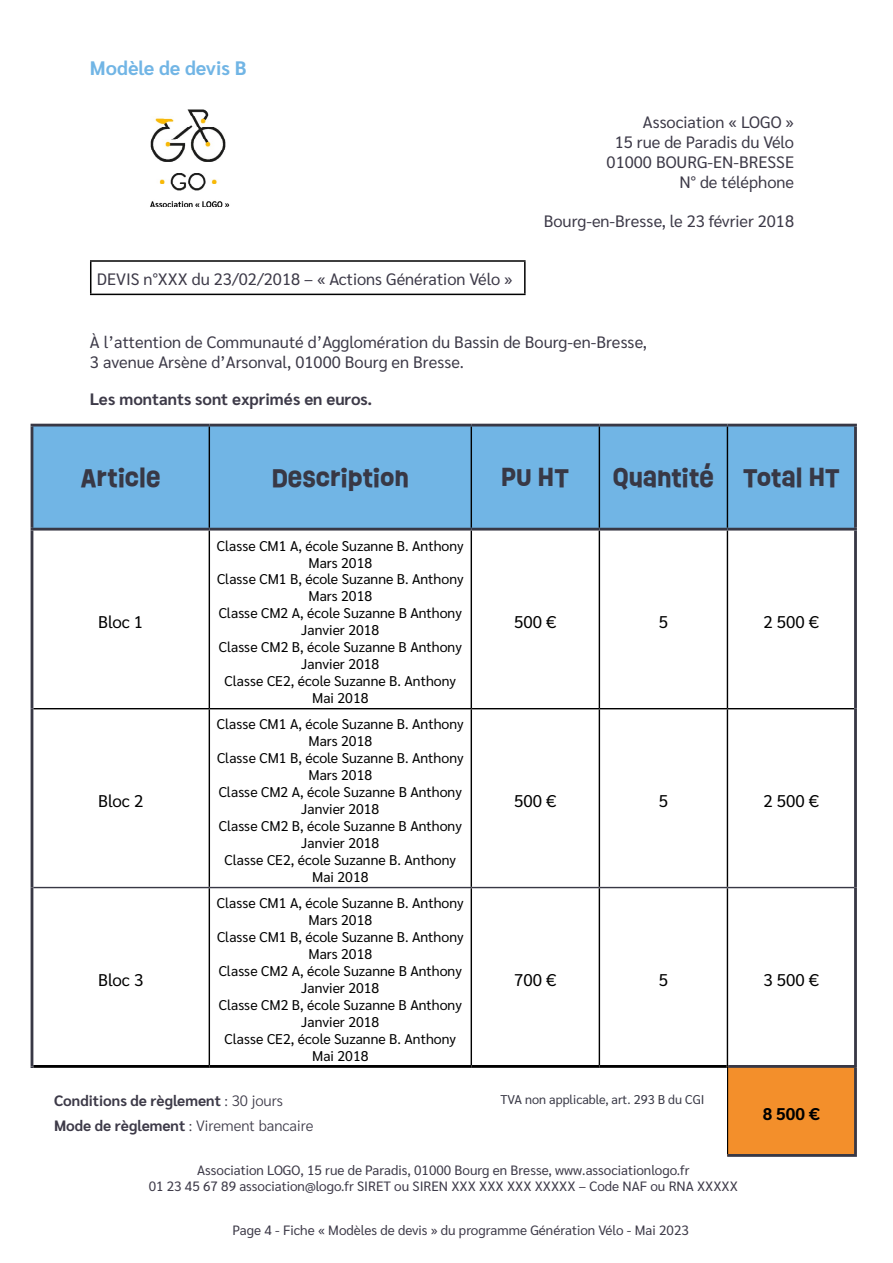
<style>
.page{position:relative;width:893px;height:1263px;background:#fff}
.page>*{position:absolute;margin:0;border:0;box-sizing:border-box;transform-origin:0 0}
.t1{font:700 24px "Ruddy";color:#383845}
.t2{font:700 19.5px "Sarabun";color:#71b5e5}
.t3{font:16.95px "Sarabun";color:#000}
.t4{font:700 16.95px "Sarabun";color:#000}
.t5{font:16.5px/19.8px "Sarabun";color:#3d3a48;text-align:right}
.t6{font:700 16.5px "Sarabun";color:#3d3a48}
.t7{font:300 15px "Sarabun";color:#3d3a48}
.t8{font:700 15px "Sarabun";color:#3d3a48}
.t9{font:14.1px/17px "Sarabun";color:#000;text-align:center}
.t10{font:13.5px/16.2px "Sarabun";color:#3d3a48;text-align:center}
.t11{font:12.75px "Sarabun";color:#383845}
.s1{font-weight:300}
.s2{font-weight:700}
</style>
<div class="page">
<img style="left:150px;top:109px;width:80px;height:98px">
<div style="left:33px;top:426px;width:821px;height:102px;background:#71b5e5"></div>
<div style="left:727px;top:1066px;width:128px;height:89px;background:#f38f2b"></div>
<hr style="left:209px;top:426px;width:1px;height:102px;background:#000">
<hr style="left:471px;top:426px;width:1px;height:102px;background:#000">
<hr style="left:599px;top:426px;width:1px;height:102px;background:#000">
<hr style="left:727px;top:426px;width:1px;height:102px;background:#000">
<hr style="left:209px;top:530px;width:1px;height:178px;background:#000">
<hr style="left:471px;top:530px;width:1px;height:178px;background:#000">
<hr style="left:599px;top:530px;width:1px;height:178px;background:#000">
<hr style="left:727px;top:530px;width:1px;height:178px;background:#000">
<hr style="left:33px;top:708px;width:176px;height:1px;background:#000">
<hr style="left:209px;top:708px;width:262px;height:1px;background:#000">
<hr style="left:209px;top:709px;width:1px;height:178px;background:#000">
<hr style="left:471px;top:708px;width:128px;height:1px;background:#000">
<hr style="left:471px;top:709px;width:1px;height:178px;background:#000">
<hr style="left:599px;top:708px;width:128px;height:1px;background:#000">
<hr style="left:599px;top:709px;width:1px;height:178px;background:#000">
<hr style="left:727px;top:708px;width:127px;height:1px;background:#000">
<hr style="left:727px;top:709px;width:1px;height:178px;background:#000">
<hr style="left:209px;top:888px;width:1px;height:177px;background:#000">
<hr style="left:471px;top:888px;width:1px;height:177px;background:#000">
<hr style="left:599px;top:888px;width:1px;height:177px;background:#000">
<hr style="left:727px;top:888px;width:1px;height:178px;background:#000">
<hr style="left:727px;top:1066px;width:1px;height:88px;background:#000">
<hr style="left:33px;top:887px;width:176px;height:1px;background:#383845">
<hr style="left:209px;top:887px;width:262px;height:1px;background:#383845">
<hr style="left:471px;top:887px;width:128px;height:1px;background:#383845">
<hr style="left:599px;top:887px;width:128px;height:1px;background:#383845">
<hr style="left:727px;top:887px;width:127px;height:1px;background:#383845">
<hr style="left:31px;top:887px;width:2px;height:179px;background:#383845">
<hr style="left:854px;top:887px;width:3px;height:178px;background:#383845">
<hr style="left:31px;top:1066px;width:2px;height:88px;background:#383845">
<hr style="left:31px;top:424px;width:178px;height:2px;background:#383845">
<hr style="left:31px;top:426px;width:2px;height:102px;background:#383845">
<hr style="left:209px;top:424px;width:262px;height:2px;background:#383845">
<hr style="left:471px;top:424px;width:128px;height:2px;background:#383845">
<hr style="left:599px;top:424px;width:128px;height:2px;background:#383845">
<hr style="left:727px;top:424px;width:130px;height:2px;background:#383845">
<hr style="left:854px;top:426px;width:3px;height:102px;background:#383845">
<hr style="left:31px;top:528px;width:178px;height:2px;background:#383845">
<hr style="left:209px;top:528px;width:262px;height:2px;background:#383845">
<hr style="left:471px;top:528px;width:128px;height:2px;background:#383845">
<hr style="left:599px;top:528px;width:128px;height:2px;background:#383845">
<hr style="left:727px;top:528px;width:130px;height:2px;background:#383845">
<hr style="left:31px;top:530px;width:2px;height:179px;background:#383845">
<hr style="left:854px;top:530px;width:3px;height:179px;background:#383845">
<hr style="left:31px;top:709px;width:2px;height:178px;background:#383845">
<hr style="left:854px;top:709px;width:3px;height:178px;background:#383845">
<hr style="left:33px;top:1065px;width:176px;height:3px;background:#000">
<hr style="left:209px;top:1065px;width:262px;height:3px;background:#000">
<hr style="left:471px;top:1065px;width:128px;height:3px;background:#000">
<hr style="left:599px;top:1065px;width:128px;height:3px;background:#000">
<hr style="left:728px;top:1065px;width:129px;height:3px;background:#383845">
<hr style="left:854px;top:1068px;width:3px;height:86px;background:#383845">
<hr style="left:727px;top:1154px;width:130px;height:3px;background:#383845">
<div style="left:24px;top:1068px;width:703px;height:127px;background:#fff"></div>
<hr style="left:90px;top:260px;width:436px;height:2px;background:#000">
<hr style="left:90px;top:262px;width:1px;height:32px;background:#000">
<hr style="left:524px;top:262px;width:2px;height:32px;background:#000">
<hr style="left:90px;top:294px;width:436px;height:1px;background:#000">
<h2 class="t2" style="left:90px;top:57px;width:158px">Modèle de devis B</h2>
<p class="t5" style="left:97px;top:269px;width:417px">DEVIS n°XXX du 23/02/2018 – « Actions Génération Vélo »</p>
<p class="t5" style="left:607px;top:113px;width:189px">Association « LOGO »<br>15 rue de Paradis du Vélo<br>01000 BOURG-EN-BRESSE<br>N° de téléphone</p>
<p class="t5" style="left:544px;top:212px;width:252px">Bourg-en-Bresse, le 23 février 2018</p>
<p class="t5" style="left:90px;top:333px;width:558px;text-align:left">À l’attention de Communauté d’Agglomération du Bassin de Bourg-en-Bresse,<br>3 avenue Arsène d’Arsonval, 01000 Bourg en Bresse.</p>
<p class="t6" style="left:90px;top:389px;width:284px">Les montants sont exprimés en euros.</p>
<h1 class="t1" style="left:81px;top:460px;width:81px">Article</h1>
<h1 class="t1" style="left:272px;top:460px;width:139px">Description</h1>
<h1 class="t1" style="left:501px;top:460px;width:70px">PU HT</h1>
<h1 class="t1" style="left:613px;top:460px;width:229px">Quantité Total HT</h1>
<p class="t3" style="left:98px;top:612px;width:47px">Bloc 1</p>
<p class="t9" style="left:217px;top:537px;width:248px">Classe CM1 A, école Suzanne B. Anthony<br>Mars 2018<br>Classe CM1 B, école Suzanne B. Anthony<br>Mars 2018<br>Classe CM2 A, école Suzanne B Anthony<br>Janvier 2018<br>Classe CM2 B, école Suzanne B Anthony<br>Janvier 2018<br>Classe CE2, école Suzanne B. Anthony<br>Mai 2018</p>
<p class="t3" style="left:514px;top:612px;width:44px">500 €</p>
<p class="t3" style="left:659px;top:612px;width:11px">5</p>
<p class="t3" style="left:763px;top:612px;width:57px">2 500 €</p>
<p class="t3" style="left:98px;top:791px;width:47px">Bloc 2</p>
<p class="t9" style="left:217px;top:716px;width:248px">Classe CM1 A, école Suzanne B. Anthony<br>Mars 2018<br>Classe CM1 B, école Suzanne B. Anthony<br>Mars 2018<br>Classe CM2 A, école Suzanne B Anthony<br>Janvier 2018<br>Classe CM2 B, école Suzanne B Anthony<br>Janvier 2018<br>Classe CE2, école Suzanne B. Anthony<br>Mai 2018</p>
<p class="t3" style="left:514px;top:791px;width:44px">500 €</p>
<p class="t3" style="left:659px;top:791px;width:11px">5</p>
<p class="t3" style="left:763px;top:791px;width:57px">2 500 €</p>
<p class="t3" style="left:98px;top:970px;width:47px">Bloc 3</p>
<p class="t9" style="left:217px;top:895px;width:248px">Classe CM1 A, école Suzanne B. Anthony<br>Mars 2018<br>Classe CM1 B, école Suzanne B. Anthony<br>Mars 2018<br>Classe CM2 A, école Suzanne B Anthony<br>Janvier 2018<br>Classe CM2 B, école Suzanne B Anthony<br>Janvier 2018<br>Classe CE2, école Suzanne B. Anthony<br>Mai 2018</p>
<p class="t3" style="left:514px;top:970px;width:44px">700 €</p>
<p class="t3" style="left:659px;top:970px;width:11px">5</p>
<p class="t3" style="left:763px;top:970px;width:57px">3 500 €</p>
<p class="t8" style="left:54px;top:1092px;width:231px">Conditions de règlement <span class="s1">: 30 jours</span></p>
<p class="t11" style="left:500px;top:1092px;width:206px">TVA non applicable, art. 293 B du CGI</p>
<p class="t7" style="left:54px;top:1117px;width:261px"><span class="s2">Mode de règlement</span> : Virement bancaire</p>
<p class="t10" style="left:149px;top:1162px;width:591px">Association LOGO, 15 rue de Paradis, 01000 Bourg en Bresse, www.associationlogo.fr<br>01 23 45 67 89 association@logo.fr SIRET ou SIREN XXX XXX XXX XXXXX – Code NAF ou RNA XXXXX</p>
<p class="t10" style="left:233px;top:1222px;width:458px">Page 4 - Fiche « Modèles de devis » du programme Génération Vélo - Mai 2023</p>
<p class="t4" style="left:763px;top:1104px;width:59px">8 500 €</p>
</div>
